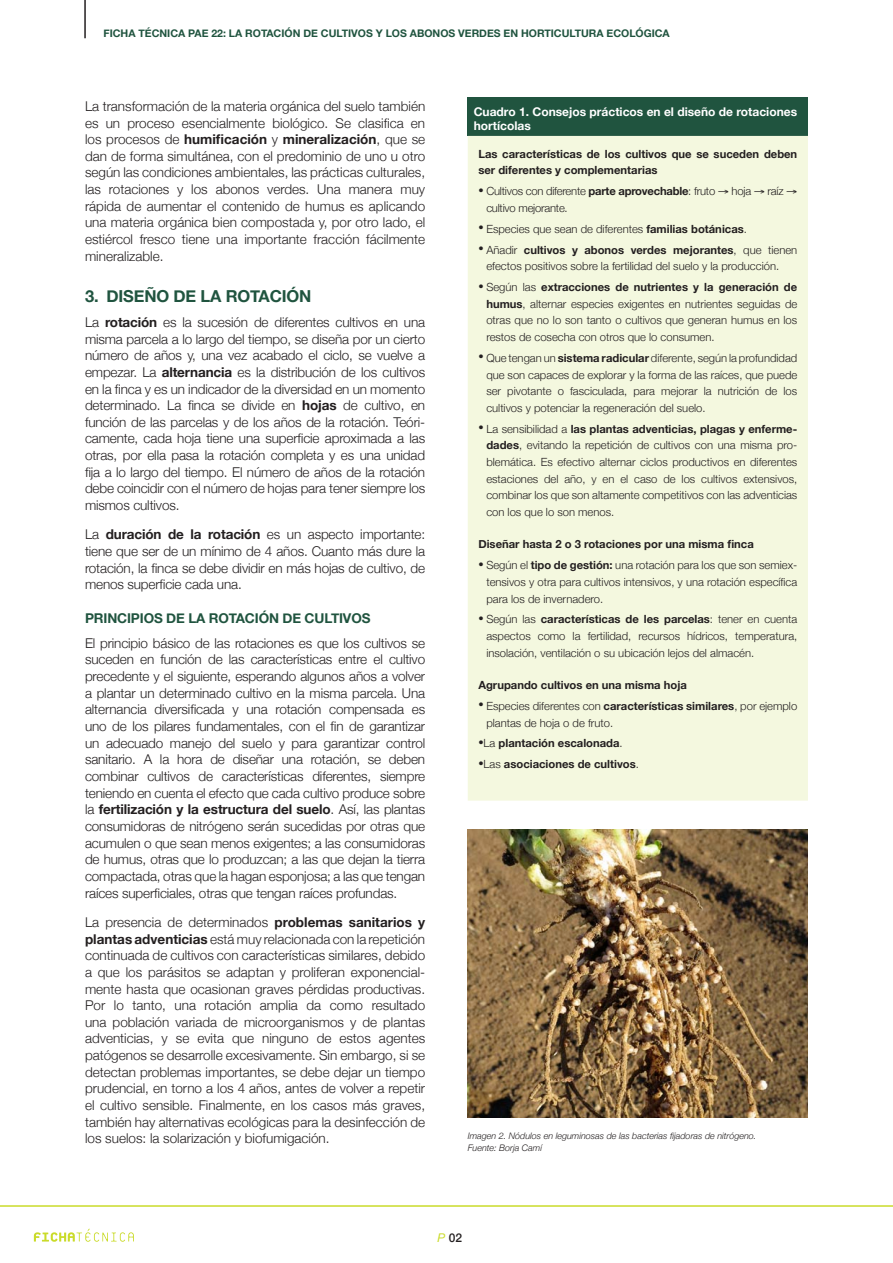
<style>
.page{position:relative;width:893px;height:1263px;background:#fff}
.page>*{position:absolute;margin:0;border:0;box-sizing:border-box;transform-origin:0 0}
.t1{font:700 16.5px "Helvetica Neue";letter-spacing:-.01em;color:#20543f}
.Cos_de_text{font:300 13.5px/16.6px "Helvetica Neue";letter-spacing:-.01em;color:#231f20;text-align:justify}
.Tit__2{font:700 13.5px "Helvetica Neue";letter-spacing:-.01em;color:#20543f}
.Tit__taula{font:700 12px/14.4px "Helvetica Neue";color:#fff}
.Número_de_pàgina{font:500 12px "Helvetica Neue";color:#231f20}
.Cos_de_text-2{font:300 11.25px/16.6px "Helvetica Neue";color:#231f20;text-align:justify}
.Cos_de_text-3{font:700 11.25px/16.6px "Helvetica Neue";color:#231f20}
.Cos_de_text-4{font:300 11.25px/16.6px "Helvetica Neue";letter-spacing:-.02em;color:#231f20}
.t2{font:700 10.5px "Helvetica Neue";color:#20543f}
.Peu_figura_1{font:italic 300 9px/12.5px "Helvetica Neue";color:#231f20}
.s1{font-weight:700}
.s2{font-weight:400;font-style:italic;font-size:10.5px}
.s3{font-weight:300}
.s4{font-weight:400;font-style:italic;color:#cadb2a}
</style>
<div class="page">
<hr style="left:84px;top:0;width:2px;height:38px;background:#231f20">
<hr style="left:0;top:1205px;width:893px;height:2px;background:#cadb2a">
<svg style="left:34px;top:1229px;width:100px;height:13px"></svg>
<div style="left:468px;top:98px;width:340px;height:38px;background:#20543f"></div>
<div style="left:468px;top:136px;width:340px;height:665px;background:#f4f8df"></div>
<img style="left:468px;top:829px;width:340px;height:289px">
<p class="t2" style="left:103px;top:25px;width:568px">FICHA TÉCNICA PAE 22: LA ROTACIÓN DE CULTIVOS Y LOS ABONOS VERDES EN HORTICULTURA ECOLÓGICA</p>
<p class="Cos_de_text" style="left:85px;top:97px;width:342px">La transformación de la materia orgánica del suelo también es un proceso esencialmente biológico. Se clasifica en los procesos de <span class="s1">humificación</span> y <span class="s1">mineralización</span>, que se dan de forma simultánea, con el predominio de uno u otro según las condiciones ambientales, las prácticas culturales, las rotaciones y los abonos verdes. Una manera muy rápida de aumentar el contenido de humus es aplicando una materia orgánica bien compostada y, por otro lado, el estiércol fresco tiene una importante fracción fácilmente mineralizable.</p>
<p class="t1" style="left:85px;top:283px;width:228px">3. DISEÑO DE LA ROTACIÓN</p>
<p class="Cos_de_text" style="left:85px;top:313px;width:342px">La <span class="s1">rotación</span> es la sucesión de diferentes cultivos en una misma parcela a lo largo del tiempo, se diseña por un cierto número de años y, una vez acabado el ciclo, se vuelve a empezar. La <span class="s1">alternancia</span> es la distribución de los cultivos en la finca y es un indicador de la diversidad en un momento determinado. La finca se divide en <span class="s1">hojas</span> de cultivo, en función de las parcelas y de los años de la rotación. Teóri&shy;camente, cada hoja tiene una superficie aproximada a las otras, por ella pasa la rotación completa y es una unidad fija a lo largo del tiempo. El número de años de la rotación debe coincidir con el número de hojas para tener siempre los mismos cultivos.</p>
<p class="Cos_de_text" style="left:85px;top:526px;width:342px">La <span class="s1">duración de la rotación</span> es un aspecto importante: tiene que ser de un mínimo de 4 años. Cuanto más dure la rotación, la finca se debe dividir en más hojas de cultivo, de menos superficie cada una.</p>
<p class="Tit__2" style="left:85px;top:607px;width:287px">PRINCIPIOS DE LA ROTACIÓN DE CULTIVOS</p>
<p class="Cos_de_text" style="left:85px;top:634px;width:342px">El principio básico de las rotaciones es que los cultivos se suceden en función de las características entre el cultivo precedente y el siguiente, esperando algunos años a volver a plantar un determinado cultivo en la misma parcela. Una alternancia diversificada y una rotación compensada es uno de los pilares fundamentales, con el fin de garantizar un adecuado manejo del suelo y para garantizar control sanitario. A la hora de diseñar una rotación, se deben combinar cultivos de características diferentes, siempre teniendo en cuenta el efecto que cada cultivo produce sobre la <span class="s1">fertilización y la estructura del suelo</span>. Así, las plantas consumidoras de nitrógeno serán sucedidas por otras que acumulen o que sean menos exigentes; a las consumidoras de humus, otras que lo produzcan; a las que dejan la tierra compactada, otras que la hagan esponjosa; a las que tengan raíces superficiales, otras que tengan raíces profundas.</p>
<p class="Cos_de_text" style="left:85px;top:913px;width:342px">La presencia de determinados <span class="s1">problemas sanitarios y plantas adventicias</span> está muy relacionada con la repetición continuada de cultivos con características similares, debido a que los parásitos se adaptan y proliferan exponencial&shy;mente hasta que ocasionan graves pérdidas productivas.<br>Por lo tanto, una rotación amplia da como resultado una población variada de microorganismos y de plantas adventicias, y se evita que ninguno de estos agentes patógenos se desarrolle excesivamente. Sin embargo, si se detectan problemas importantes, se debe dejar un tiempo prudencial, en torno a los 4 años, antes de volver a repetir el cultivo sensible. Finalmente, en los casos más graves, también hay alternativas ecológicas para la desinfección de los suelos: la solarización y biofumigación.</p>
<p class="Tit__taula" style="left:474px;top:104px;width:325px">Cuadro 1. Consejos prácticos en el diseño de rotaciones hortícolas</p>
<p class="Cos_de_text-3" style="left:478px;top:145px;width:320px">Las características de los cultivos que se suceden deben ser diferentes y complementarias</p>
<p class="Cos_de_text-4" style="left:486px;top:182px;width:312px;text-indent:-8px"><span class="s2">•</span> Cultivos con diferente <span class="s1">parte aprovechable</span>: fruto → hoja → raíz → cultivo mejorante.</p>
<p class="Cos_de_text-2" style="left:478px;top:220px;width:270px"><span class="s2">•</span> Especies que sean de diferentes <span class="s1">familias botánicas</span>.</p>
<p class="Cos_de_text-2" style="left:486px;top:241px;width:312px;text-indent:-8px"><span class="s2">•</span> Añadir <span class="s1">cultivos y abonos verdes mejorantes</span>, que tienen efectos positivos sobre la fertilidad del suelo y la producción.</p>
<p class="Cos_de_text-2" style="left:486px;top:278px;width:312px;text-indent:-8px"><span class="s2">•</span> Según las <span class="s1">extracciones de nutrientes y la generación de humus</span>, alternar especies exigentes en nutrientes seguidas de otras que no lo son tanto o cultivos que generan humus en los restos de cosecha con otros que lo consumen.</p>
<p class="Cos_de_text-2" style="left:486px;top:349px;width:312px;text-indent:-8px"><span class="s2">•</span> Que tengan un <span class="s1">sistema radicular</span> diferente, según la profundidad que son capaces de explorar y la forma de las raíces, que puede ser pivotante o fasciculada, para mejorar la nutrición de los cultivos y potenciar la regeneración del suelo.</p>
<p class="Cos_de_text-2" style="left:486px;top:420px;width:312px;text-indent:-8px"><span class="s2">•</span> La sensibilidad a <span class="s1">las plantas adventicias, plagas y enferme&shy;dades</span>, evitando la repetición de cultivos con una misma pro&shy;blemática. Es efectivo alternar ciclos productivos en diferentes estaciones del año, y en el caso de los cultivos extensivos, combinar los que son altamente competitivos con las adventicias con los que lo son menos.</p>
<p class="Cos_de_text-3" style="left:478px;top:536px;width:277px">Diseñar hasta 2 o 3 rotaciones por una misma finca</p>
<p class="Cos_de_text-2" style="left:486px;top:556px;width:312px;text-indent:-8px"><span class="s2">•</span> Según el <span class="s1">tipo de gestión:</span> una rotación para los que son semiex&shy;tensivos y otra para cultivos intensivos, y una rotación específica para los de invernadero.</p>
<p class="Cos_de_text-2" style="left:486px;top:610px;width:312px;text-indent:-8px"><span class="s2">•</span> Según las <span class="s1">características de les parcelas</span>: tener en cuenta aspectos como la fertilidad, recursos hídricos, temperatura, insolación, ventilación o su ubicación lejos del almacén.</p>
<p class="Cos_de_text-3" style="left:478px;top:677px;width:210px">Agrupando cultivos en una misma hoja</p>
<p class="Cos_de_text-2" style="left:486px;top:697px;width:312px;text-indent:-8px"><span class="s2">•</span> Especies diferentes con <span class="s1">características similares</span>, por ejemplo plantas de hoja o de fruto.</p>
<p class="Cos_de_text-3" style="left:478px;top:735px;width:146px"><span class="s2">•</span><span class="s3">La</span> plantación escalonada<span class="s3">.</span></p>
<p class="Cos_de_text-3" style="left:478px;top:756px;width:162px"><span class="s2">•</span><span class="s3">Las</span> asociaciones de cultivos<span class="s3">.</span></p>
<p class="Peu_figura_1" style="left:468px;top:1129px;width:290px">Imagen 2. Nódulos en leguminosas de las bacterias fijadoras de nitrógeno.<br>Fuente: Borja Camí</p>
<p class="Número_de_pàgina" style="left:438px;top:1228px;width:26px"><span class="s4">P</span> 02</p>
</div>
